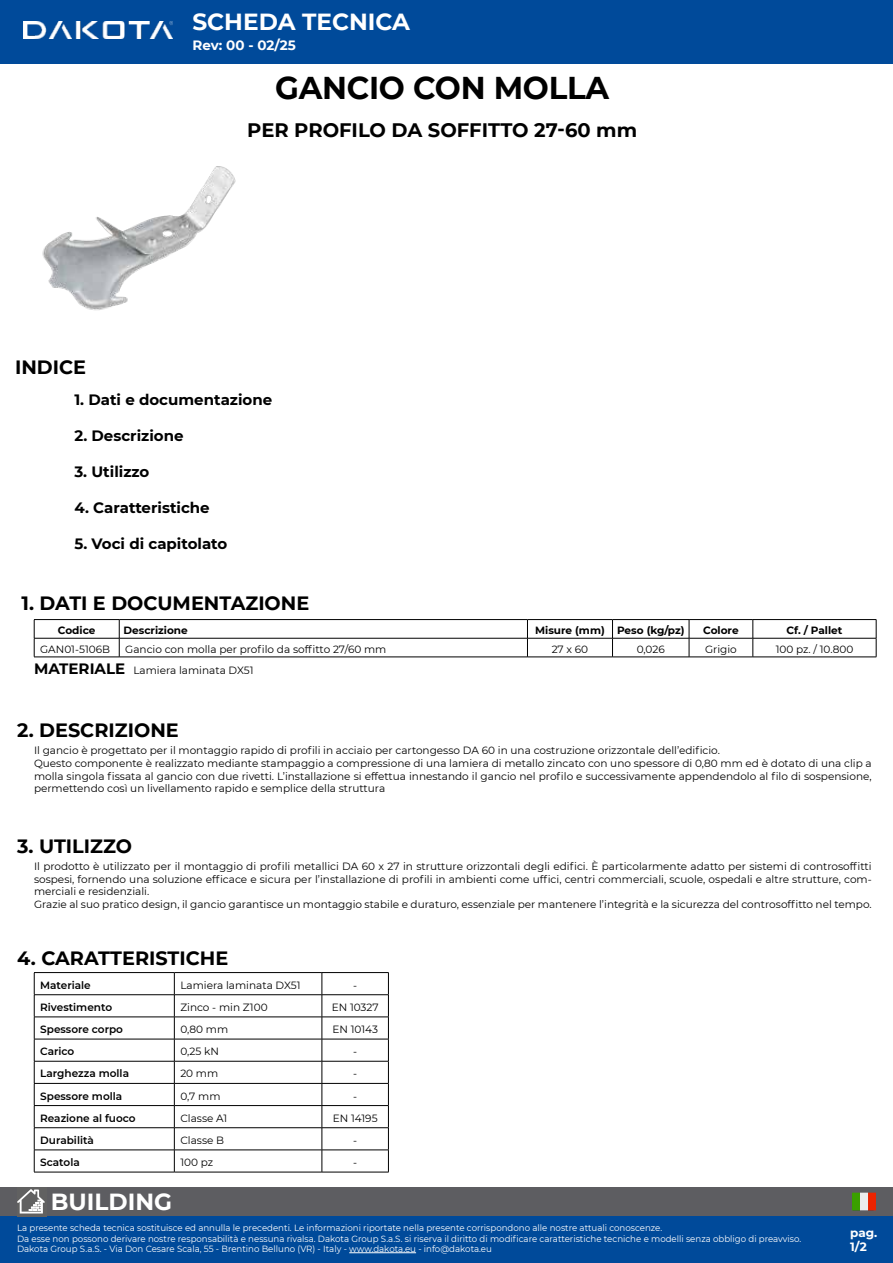
<style>
.page{position:relative;width:893px;height:1263px;background:#fff}
.page>*{position:absolute;margin:0;border:0;box-sizing:border-box;transform-origin:0 0}
.t1{font:700 31.5px "Montserrat";letter-spacing:-.01em;color:#000}
.t2{font:700 23.25px "Montserrat";color:#fff}
.t3{font:700 19.5px "Montserrat";color:#000}
.t4{font:700 19.2px "Montserrat";color:#000}
.t5{font:700 15px "Montserrat";color:#000}
.t6{font:700 13.5px "Montserrat";color:#fff}
.t7{font:700 12px/14.4px "Montserrat";color:#fff}
.t8{font:10.5px/12.6px "Montserrat";color:#000}
.t9{font:600 10.5px "Montserrat";color:#000}
.t10{font:700 10.5px "Montserrat";color:#000}
.t11{font:9px/10.5px "Montserrat";color:#fff;scale:.96 1}
</style>
<div class="page">
<div style="left:0;top:1187px;width:893px;height:29px;background:#5d5d61"></div>
<div style="left:0;top:0;width:893px;height:64px;background:#004a9a"></div>
<div style="left:0;top:1216px;width:893px;height:47px;background:#004a9a"></div>
<svg style="left:19px;top:1213px;width:24px;height:1px"></svg>
<svg style="left:17px;top:1189px;width:28px;height:24px"></svg>
<svg style="left:852px;top:1193px;width:24px;height:17px"></svg>
<hr style="left:349px;top:1252px;width:67px;height:1px;background:#fff">
<img style="left:23px;top:22px;width:149px;height:17px">
<hr style="left:34px;top:619px;width:85px;height:1px;background:#000">
<hr style="left:119px;top:619px;width:408px;height:1px;background:#000">
<hr style="left:527px;top:619px;width:85px;height:1px;background:#000">
<hr style="left:612px;top:619px;width:77px;height:1px;background:#000">
<hr style="left:689px;top:619px;width:64px;height:1px;background:#000">
<hr style="left:753px;top:619px;width:123px;height:1px;background:#000">
<hr style="left:34px;top:638px;width:85px;height:1px;background:#000">
<svg style="left:34px;top:620px;width:1px;height:37px"></svg>
<hr style="left:119px;top:638px;width:408px;height:1px;background:#000">
<svg style="left:119px;top:620px;width:1px;height:37px"></svg>
<hr style="left:527px;top:638px;width:85px;height:1px;background:#000">
<svg style="left:527px;top:620px;width:1px;height:37px"></svg>
<hr style="left:612px;top:638px;width:77px;height:1px;background:#000">
<svg style="left:612px;top:620px;width:1px;height:37px"></svg>
<hr style="left:689px;top:638px;width:64px;height:1px;background:#000">
<svg style="left:689px;top:620px;width:1px;height:37px"></svg>
<hr style="left:753px;top:638px;width:123px;height:1px;background:#000">
<svg style="left:753px;top:620px;width:1px;height:37px"></svg>
<svg style="left:876px;top:620px;width:1px;height:37px"></svg>
<hr style="left:34px;top:657px;width:85px;height:1px;background:#000">
<hr style="left:119px;top:657px;width:408px;height:1px;background:#000">
<hr style="left:527px;top:657px;width:85px;height:1px;background:#000">
<hr style="left:612px;top:657px;width:77px;height:1px;background:#000">
<hr style="left:689px;top:657px;width:64px;height:1px;background:#000">
<hr style="left:753px;top:657px;width:123px;height:1px;background:#000">
<img style="left:42px;top:166px;width:194px;height:145px">
<hr style="left:34px;top:994px;width:140px;height:1px;background:#000">
<hr style="left:174px;top:994px;width:148px;height:1px;background:#000">
<hr style="left:322px;top:994px;width:67px;height:1px;background:#000">
<hr style="left:34px;top:1017px;width:140px;height:1px;background:#000">
<hr style="left:174px;top:1017px;width:148px;height:1px;background:#000">
<hr style="left:322px;top:1017px;width:67px;height:1px;background:#000">
<hr style="left:322px;top:1172px;width:67px;height:1px;background:#000">
<hr style="left:34px;top:1039px;width:140px;height:1px;background:#000">
<hr style="left:174px;top:1039px;width:148px;height:1px;background:#000">
<hr style="left:34px;top:1061px;width:140px;height:1px;background:#000">
<hr style="left:174px;top:1061px;width:148px;height:1px;background:#000">
<hr style="left:34px;top:1083px;width:140px;height:1px;background:#000">
<hr style="left:174px;top:1083px;width:148px;height:1px;background:#000">
<hr style="left:34px;top:1105px;width:140px;height:1px;background:#000">
<hr style="left:174px;top:1105px;width:148px;height:1px;background:#000">
<hr style="left:34px;top:972px;width:140px;height:1px;background:#000">
<hr style="left:174px;top:972px;width:148px;height:1px;background:#000">
<hr style="left:322px;top:972px;width:67px;height:1px;background:#000">
<hr style="left:322px;top:1039px;width:67px;height:1px;background:#000">
<hr style="left:322px;top:1061px;width:67px;height:1px;background:#000">
<hr style="left:322px;top:1083px;width:67px;height:1px;background:#000">
<hr style="left:322px;top:1105px;width:67px;height:1px;background:#000">
<hr style="left:322px;top:1127px;width:67px;height:1px;background:#000">
<hr style="left:322px;top:1150px;width:67px;height:1px;background:#000">
<svg style="left:322px;top:973px;width:1px;height:199px"></svg>
<svg style="left:388px;top:973px;width:1px;height:199px"></svg>
<hr style="left:34px;top:1127px;width:140px;height:1px;background:#000">
<svg style="left:34px;top:973px;width:1px;height:199px"></svg>
<hr style="left:174px;top:1127px;width:148px;height:1px;background:#000">
<svg style="left:174px;top:973px;width:1px;height:199px"></svg>
<hr style="left:34px;top:1150px;width:140px;height:1px;background:#000">
<hr style="left:174px;top:1150px;width:148px;height:1px;background:#000">
<hr style="left:34px;top:1172px;width:140px;height:1px;background:#000">
<hr style="left:174px;top:1172px;width:148px;height:1px;background:#000">
<h2 class="t2" style="left:192px;top:5px;width:219px">SCHEDA TECNICA</h2>
<p class="t6" style="left:192px;top:35px;width:105px">Rev: 00 - 02/25</p>
<h1 class="t1" style="left:275px;top:65px;width:335px">GANCIO CON MOLLA</h1>
<h3 class="t3" style="left:247px;top:116px;width:391px">PER PROFILO DA SOFFITTO 27-60 mm</h3>
<h3 class="t4" style="left:15px;top:353px;width:73px">INDICE</h3>
<h3 class="t5" style="left:74px;top:388px;width:199px">1. Dati e documentazione</h3>
<h3 class="t5" style="left:74px;top:424px;width:111px">2. Descrizione</h3>
<h3 class="t5" style="left:74px;top:460px;width:76px">3. Utilizzo</h3>
<h3 class="t5" style="left:74px;top:496px;width:137px">4. Caratteristiche</h3>
<h3 class="t5" style="left:74px;top:532px;width:154px">5. Voci di capitolato</h3>
<h3 class="t4" style="left:22px;top:589px;width:289px">1. DATI E DOCUMENTAZIONE</h3>
<p class="t10" style="left:58px;top:623px;width:39px">Codice</p>
<p class="t10" style="left:123px;top:623px;width:66px">Descrizione</p>
<p class="t10" style="left:535px;top:623px;width:151px">Misure (mm) Peso (kg/pz)</p>
<p class="t10" style="left:703px;top:623px;width:37px">Colore</p>
<p class="t10" style="left:786px;top:623px;width:57px">Cf. / Pallet</p>
<p class="t8" style="left:40px;top:642px;width:71px">GAN01-5106B</p>
<p class="t8" style="left:125px;top:642px;width:263px">Gancio con molla per profilo da soffitto 27/60 mm</p>
<p class="t8" style="left:552px;top:642px;width:38px">27 x 60</p>
<p class="t8" style="left:637px;top:642px;width:30px">0,026</p>
<p class="t8" style="left:705px;top:642px;width:33px">Grigio</p>
<p class="t8" style="left:776px;top:642px;width:79px">100 pz. / 10.800</p>
<h3 class="t5" style="left:34px;top:658px;width:93px">MATERIALE</h3>
<p class="t8" style="left:133px;top:664px;width:122px">Lamiera laminata DX51</p>
<h3 class="t4" style="left:17px;top:716px;width:163px">2. DESCRIZIONE</h3>
<p class="t8" style="left:34px;top:744px;width:839px">Il gancio è progettato per il montaggio rapido di profili in acciaio per cartongesso DA 60 in una costruzione orizzontale dell’edificio.<br>Questo componente è realizzato mediante stampaggio a compressione di una lamiera di metallo zincato con uno spessore di 0,80 mm ed è dotato di una clip a molla singola fissata al gancio con due rivetti. L’installazione si effettua innestando il gancio nel profilo e successivamente appendendolo al filo di sospensione, permettendo così un livellamento rapido e semplice della struttura</p>
<h3 class="t4" style="left:17px;top:832px;width:116px">3. UTILIZZO</h3>
<p class="t8" style="left:34px;top:859px;width:839px">Il prodotto è utilizzato per il montaggio di profili metallici DA 60 x 27 in strutture orizzontali degli edifici. È particolarmente adatto per sistemi di controsoffitti sospesi, fornendo una soluzione efficace e sicura per l’installazione di profili in ambienti come uffici, centri commerciali, scuole, ospedali e altre strutture, com&shy;merciali e residenziali.<br>Grazie al suo pratico design, il gancio garantisce un montaggio stabile e duraturo, essenziale per mantenere l’integrità e la sicurezza del controsoffitto nel tempo.</p>
<h3 class="t4" style="left:17px;top:944px;width:213px">4. CARATTERISTICHE</h3>
<p class="t9" style="left:40px;top:977px;width:52px">Materiale</p>
<p class="t8" style="left:180px;top:978px;width:122px">Lamiera laminata DX51</p>
<p class="t8" style="left:353px;top:978px;width:6px">-</p>
<p class="t9" style="left:40px;top:1000px;width:73px">Rivestimento</p>
<p class="t8" style="left:180px;top:1000px;width:89px">Zinco - min Z100</p>
<p class="t8" style="left:332px;top:1000px;width:48px">EN 10327</p>
<p class="t9" style="left:40px;top:1022px;width:84px">Spessore corpo</p>
<p class="t8" style="left:180px;top:1023px;width:49px">0,80 mm</p>
<p class="t8" style="left:332px;top:1023px;width:47px">EN 10143</p>
<p class="t9" style="left:40px;top:1044px;width:36px">Carico</p>
<p class="t8" style="left:180px;top:1045px;width:40px">0,25 kN</p>
<p class="t8" style="left:353px;top:1045px;width:6px">-</p>
<p class="t9" style="left:40px;top:1066px;width:90px">Larghezza molla</p>
<p class="t8" style="left:180px;top:1067px;width:39px">20 mm</p>
<p class="t8" style="left:353px;top:1067px;width:6px">-</p>
<p class="t9" style="left:40px;top:1088px;width:83px">Spessore molla</p>
<p class="t8" style="left:180px;top:1089px;width:42px">0,7 mm</p>
<p class="t8" style="left:353px;top:1089px;width:6px">-</p>
<p class="t9" style="left:40px;top:1110px;width:97px">Reazione al fuoco</p>
<p class="t8" style="left:180px;top:1111px;width:48px">Classe A1</p>
<p class="t8" style="left:333px;top:1111px;width:46px">EN 14195</p>
<p class="t9" style="left:40px;top:1133px;width:55px">Durabilità</p>
<p class="t8" style="left:180px;top:1133px;width:45px">Classe B</p>
<p class="t8" style="left:353px;top:1133px;width:6px">-</p>
<p class="t9" style="left:40px;top:1155px;width:41px">Scatola</p>
<p class="t8" style="left:180px;top:1156px;width:34px">100 pz</p>
<p class="t8" style="left:353px;top:1156px;width:6px">-</p>
<h2 class="t2" style="left:51px;top:1184px;width:123px">BUILDING</h2>
<p class="t11" style="left:17px;top:1222px;width:818px">La presente scheda tecnica sostituisce ed annulla le precedenti. Le informazioni riportate nella presente corrispondono alle nostre attuali conoscenze.<br>Da esse non possono derivare nostre responsabilità e nessuna rivalsa. Dakota Group S.a.S. si riserva il diritto di modificare caratteristiche tecniche e modelli senza obbligo di preavviso.<br>Dakota Group S.a.S. - Via Don Cesare Scala, 55 - Brentino Belluno (VR) - Italy - www.dakota.eu - info@dakota.eu</p>
<p class="t7" style="left:850px;top:1225px;width:29px">pag.<br>1/2</p>
</div>
